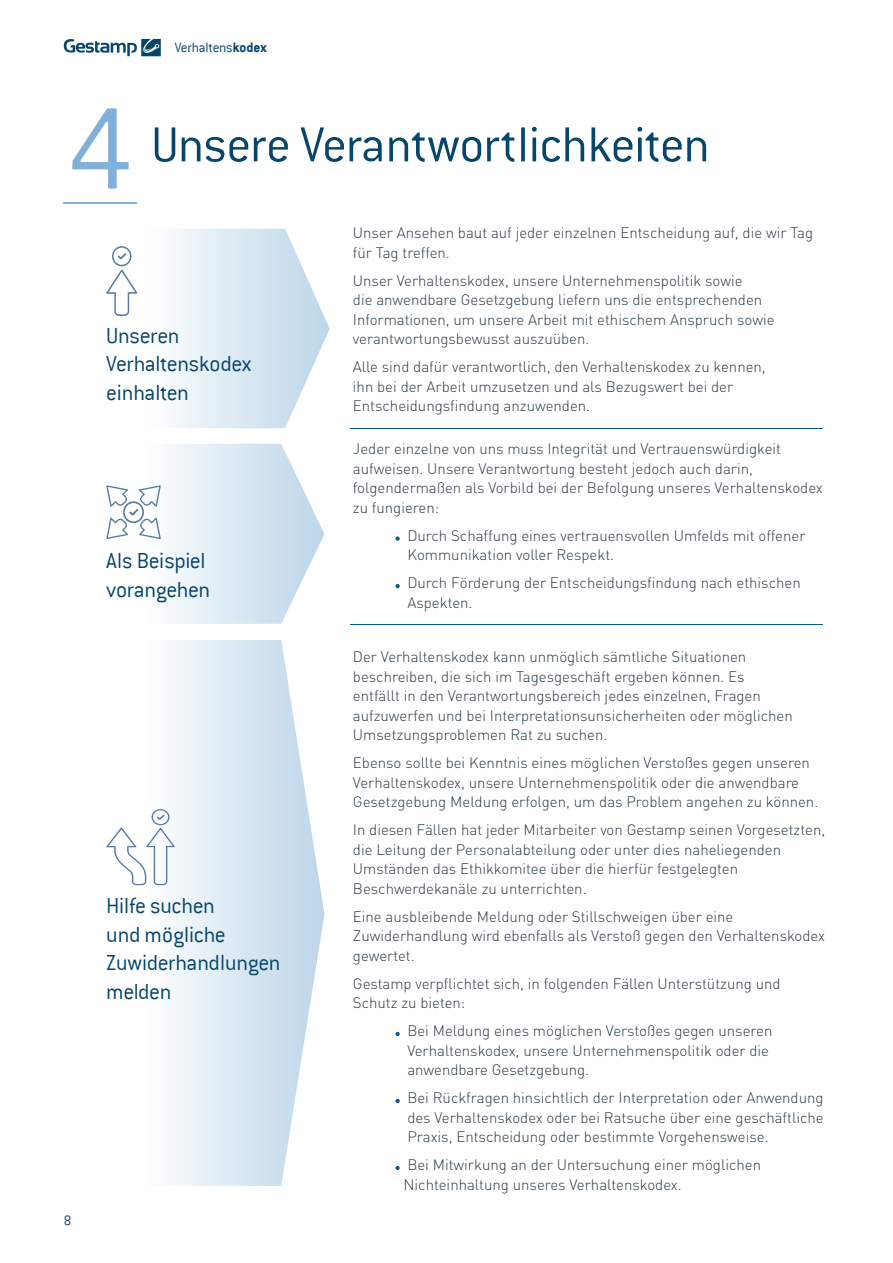
<style>
.page{position:relative;width:893px;height:1263px;background:#fff}
.page>*{position:absolute;margin:0;border:0;box-sizing:border-box;transform-origin:0 0}
.t1{font:300 127.5px "Conduit ITC";color:#81b0db}
.t2{font:300 54px "Conduit ITC";letter-spacing:-.015em;color:#06466d}
.t3{font:300 24px/28.5px "Conduit ITC";letter-spacing:-.015em;color:#06466d}
.t4{font:300 15px/19.5px "DIN";color:#2b3a45}
.t5{font:300 15px "Conduit ITC";letter-spacing:-.02em;color:#06466d}
.s1{font-weight:700}
</style>
<div class="page">
<svg style="left:64px;top:39px;width:97px;height:17px"></svg>
<hr style="left:64px;top:203px;width:73px;height:1px;background:#81b0db">
<svg style="left:137px;top:229px;width:193px;height:199px"></svg>
<svg style="left:170px;top:444px;width:154px;height:180px"></svg>
<svg style="left:135px;top:640px;width:189px;height:546px"></svg>
<svg style="left:395px;top:536px;width:5px;height:5px"></svg>
<svg style="left:395px;top:584px;width:5px;height:4px"></svg>
<svg style="left:395px;top:1032px;width:5px;height:4px"></svg>
<svg style="left:395px;top:1099px;width:5px;height:4px"></svg>
<svg style="left:395px;top:1166px;width:5px;height:4px"></svg>
<hr style="left:350px;top:428px;width:473px;height:1px;background:#085b8b">
<hr style="left:350px;top:624px;width:473px;height:1px;background:#085b8b">
<svg style="left:106px;top:246px;width:31px;height:70px"></svg>
<svg style="left:106px;top:485px;width:55px;height:54px"></svg>
<svg style="left:106px;top:809px;width:69px;height:76px"></svg>
<h1 class="t1" style="left:68px;top:79px;width:67px">4</h1>
<p class="t5" style="left:175px;top:39px;width:93px">Verhaltens<span class="s1">kodex</span></p>
<h2 class="t2" style="left:151px;top:115px;width:560px">Unsere Verantwortlichkeiten</h2>
<h3 class="t3" style="left:106px;top:321px;width:147px">Unseren<br>Verhaltenskodex einhalten</h3>
<h3 class="t3" style="left:106px;top:546px;width:106px">Als Beispiel vorangehen</h3>
<h3 class="t3" style="left:106px;top:892px;width:176px">Hilfe suchen<br>und mögliche<br>Zuwiderhandlungen melden</h3>
<p class="t5" style="left:64px;top:1212px;width:9px">8</p>
<p class="t4" style="left:353px;top:223px;width:462px">Unser Ansehen baut auf jeder einzelnen Entscheidung auf, die wir Tag für Tag treffen.</p>
<p class="t4" style="left:353px;top:270px;width:423px">Unser Verhaltenskodex, unsere Unternehmenspolitik sowie<br>die anwendbare Gesetzgebung liefern uns die entsprechenden Informationen, um unsere Arbeit mit ethischem Anspruch sowie verantwortungsbewusst auszuüben.</p>
<p class="t4" style="left:353px;top:357px;width:414px">Alle sind dafür verantwortlich, den Verhaltenskodex zu kennen, ihn bei der Arbeit umzusetzen und als Bezugswert bei der<br>Entscheidungsfindung anzuwenden.</p>
<p class="t4" style="left:353px;top:439px;width:471px">Jeder einzelne von uns muss Integrität und Vertrauenswürdigkeit aufweisen. Unsere Verantwortung besteht jedoch auch darin, folgendermaßen als Vorbild bei der Befolgung unseres Verhaltenskodex zu fungieren:</p>
<p class="t4" style="left:407px;top:525px;width:400px">Durch Schaffung eines vertrauensvollen Umfelds mit offener<br>Kommunikation voller Respekt.</p>
<p class="t4" style="left:407px;top:573px;width:395px">Durch Förderung der Entscheidungsfindung nach ethischen<br>Aspekten.</p>
<p class="t4" style="left:353px;top:647px;width:441px">Der Verhaltenskodex kann unmöglich sämtliche Situationen beschreiben, die sich im Tagesgeschäft ergeben können. Es entfällt in den Verantwortungsbereich jedes einzelnen, Fragen aufzuwerfen und bei Interpretationsunsicherheiten oder möglichen Umsetzungsproblemen Rat zu suchen.</p>
<p class="t4" style="left:353px;top:753px;width:467px">Ebenso sollte bei Kenntnis eines möglichen Verstoßes gegen unseren<br>Verhaltenskodex, unsere Unternehmenspolitik oder die anwendbare<br>Gesetzgebung Meldung erfolgen, um das Problem angehen zu können.</p>
<p class="t4" style="left:353px;top:820px;width:474px">In diesen Fällen hat jeder Mitarbeiter von Gestamp seinen Vorgesetzten, die Leitung der Personalabteilung oder unter dies naheliegenden Umständen das Ethikkomitee über die hierfür festgelegten Beschwerdekanäle zu unterrichten.</p>
<p class="t4" style="left:353px;top:906px;width:474px">Eine ausbleibende Meldung oder Stillschweigen über eine<br>Zuwiderhandlung wird ebenfalls als Verstoß gegen den Verhaltenskodex gewertet.</p>
<p class="t4" style="left:353px;top:973px;width:429px">Gestamp verpflichtet sich, in folgenden Fällen Unterstützung und<br>Schutz zu bieten:</p>
<p class="t4" style="left:407px;top:1021px;width:366px">Bei Meldung eines möglichen Verstoßes gegen unseren<br>Verhaltenskodex, unsere Unternehmenspolitik oder die anwendbare Gesetzgebung.</p>
<p class="t4" style="left:407px;top:1088px;width:418px;text-align:justify">Bei Rückfragen hinsichtlich der Interpretation oder Anwendung des Verhaltenskodex oder bei Ratsuche über eine geschäftliche Praxis, Entscheidung oder bestimmte Vorgehensweise.</p>
<p class="t4" style="left:404px;top:1155px;width:359px">Bei Mitwirkung an der Untersuchung einer möglichen<br>Nichteinhaltung unseres Verhaltenskodex.</p>
</div>
